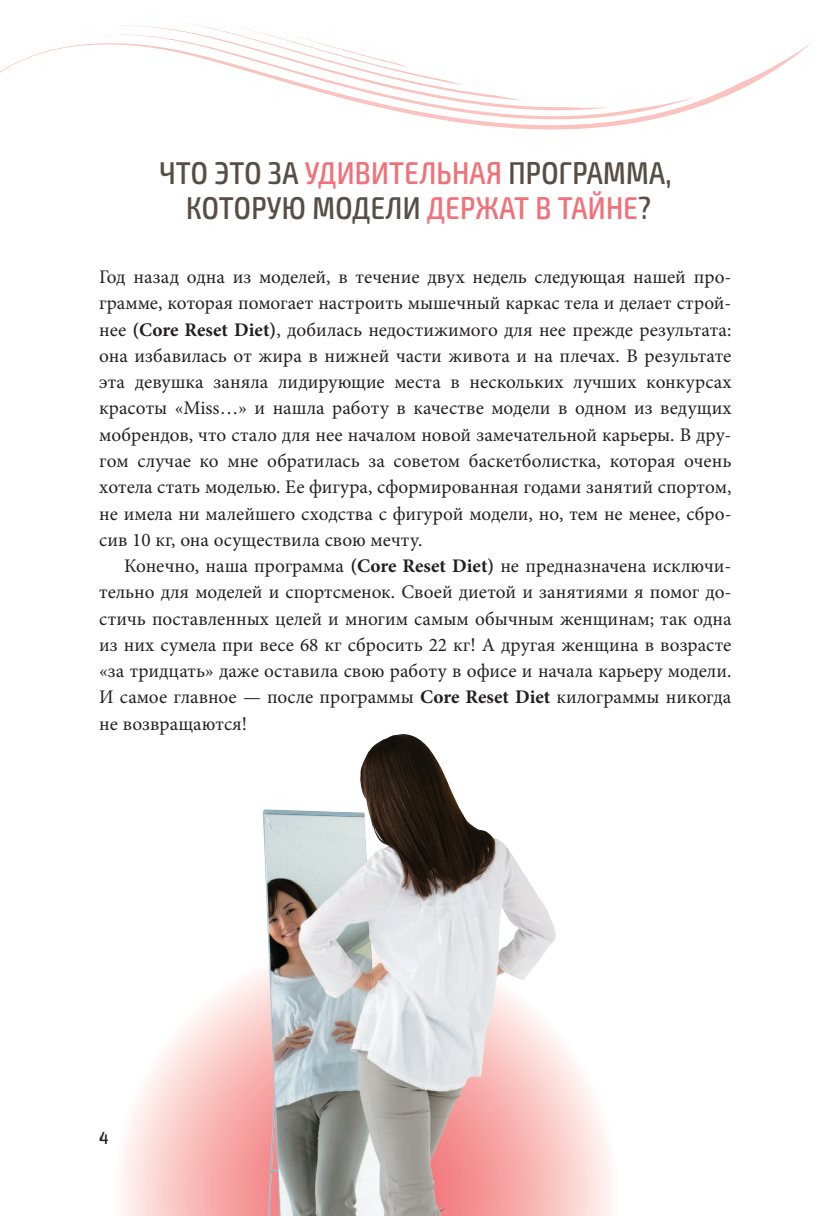
<style>
.page{position:relative;width:829px;height:1216px;background:#fff}
.page>*{position:absolute;margin:0;border:0;box-sizing:border-box;transform-origin:0 0}
.t1{font:500 condensed 31.5px/35px "Exo 2";letter-spacing:.01em;color:#574e45;text-align:center}
.t2{font:19.25px/26.2px "Minion Pro";color:#231f20;text-align:justify}
.t3{font:500 condensed 17.5px "Exo 2";color:#231f20}
.s1{color:#f17179}
.s2{font-weight:700}
</style>
<div class="page">
<svg style="left:122px;top:972px;width:489px;height:243px"></svg>
<img style="left:263px;top:734px;width:293px;height:481px">
<svg style="left:639px;top:85px;width:96px;height:37px"></svg>
<svg style="left:370px;top:105px;width:269px;height:25px"></svg>
<svg style="left:316px;top:91px;width:205px;height:14px"></svg>
<svg style="left:0;top:24px;width:461px;height:65px"></svg>
<h1 class="t1" style="left:159px;top:156px;width:513px">ЧТО ЭТО ЗА <span class="s1">УДИВИТЕЛЬНАЯ</span> ПРОГРАММА,<br>КОТОРУЮ МОДЕЛИ <span class="s1">ДЕРЖАТ В ТАЙНЕ</span>?</h1>
<p class="t2" style="left:99px;top:265px;width:633px">Год назад одна из моделей, в течение двух недель следующая нашей про&shy;грамме, которая помогает настроить мышечный каркас тела и делает строй&shy;нее <span class="s2">(Core Reset Diet)</span>, добилась недостижимого для нее прежде результата: она избавилась от жира в нижней части живота и на плечах. В результате эта девушка заняла лидирующие места в нескольких лучших конкурсах красоты «Miss…» и нашла работу в качестве модели в одном из ведущих мобрендов, что стало для нее началом новой замечательной карьеры. В дру&shy;гом случае ко мне обратилась за советом баскетболистка, которая очень хотела стать моделью. Ее фигура, сформированная годами занятий спортом, не имела ни малейшего сходства с фигурой модели, но, тем не менее, сбро&shy;сив 10 кг, она осуществила свою мечту.</p>
<p class="t2" style="left:99px;top:554px;width:633px;text-indent:25px">Конечно, наша программа <span class="s2">(Core Reset Diet)</span> не предназначена исключи&shy;тельно для моделей и спортсменок. Своей диетой и занятиями я помог до&shy;стичь поставленных целей и многим самым обычным женщинам; так одна из них сумела при весе 68 кг сбросить 22 кг! А другая женщина в возрасте «за тридцать» даже оставила свою работу в офисе и начала карьеру модели.<br>И самое главное — после программы <span class="s2">Core Reset Diet</span> килограммы никогда не возвращаются!</p>
<p class="t3" style="left:99px;top:1128px;width:10px">4</p>
</div>
